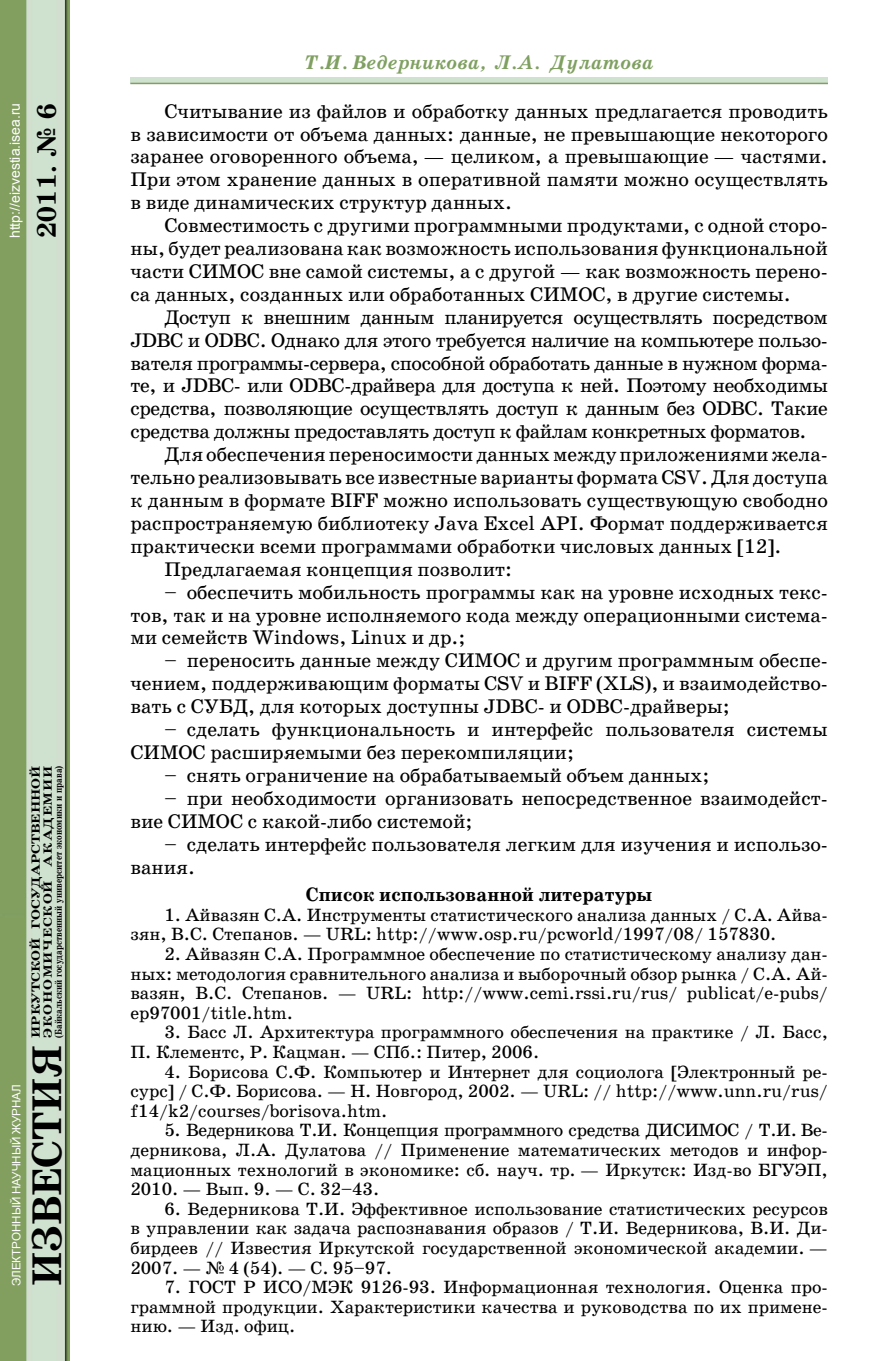
<style>
.page{position:relative;width:896px;height:1361px;background:#fff}
.page>*{position:absolute;margin:0;border:0;box-sizing:border-box;transform-origin:0 0}
.t1{font:700 42px "School Book C";color:#000}
.t2{font:700 27px "School Book C";color:#000}
.t3{font:20px/22.8px "School Book C";color:#000;text-align:justify}
.t4{font:italic 700 20px "School Book C";color:#80a061}
.t5{font:700 19.6px "School Book C";color:#000}
.t6{font:18px/19.6px "School Book C";color:#000;text-align:justify}
.t7{font:14px "Arial";color:#fff}
.t8{font:700 12px/12px "School Book C";color:#000;scale:1.25 1}
.t9{font:11.6px "Arial";color:#fff}
.t10{font:700 10px "School Book C";color:#000;scale:.85 1}
</style>
<div class="page">
<img style="left:0;top:0;width:70px;height:1361px">
<svg style="left:130px;top:77px;width:698px;height:6px;fill:#cfe1cf"></svg>
<hr style="left:130px;top:83px;width:698px;height:1px;background:#80a061">
<p class="t7" style="left:6px;top:238px;width:137px;rotate:-90deg">http://eizvestia.isea.ru</p>
<h2 class="t2" style="left:32px;top:238px;width:136px;rotate:-90deg">2011. № 6</h2>
<p class="t9" style="left:9px;top:1286px;width:203px;rotate:-90deg">ЭЛЕКТРОННЫЙ НАУЧНЫЙ ЖУРНАЛ</p>
<p class="t8" style="left:30px;top:1037px;width:219px;rotate:-90deg">ИРКУТСКОЙ ГОСУДАРСТВЕННОЙ<br>ЭКОНОМИЧЕСКОЙ АКАДЕМИИ</p>
<p class="t10" style="left:53px;top:1037px;width:322px;rotate:-90deg">(Байкальский государственный университет экономики и права)</p>
<h1 class="t1" style="left:23px;top:1286px;width:243px;rotate:-90deg">ИЗВЕСТИЯ</h1>
<p class="t4" style="left:305px;top:51px;width:351px">Т.И. Ведерникова, Л.А. Дулатова</p>
<p class="t3" style="left:130px;top:100px;width:699px;text-indent:34px">Считывание из файлов и обработку данных предлагается проводить в зависимости от объема данных: данные, не превышающие некоторого заранее оговоренного объема, — целиком, а превышающие — частями.<br>При этом хранение данных в оперативной памяти можно осуществлять в виде динамических структур данных.</p>
<p class="t3" style="left:130px;top:214px;width:699px;text-indent:34px">Совместимость с другими программными продуктами, с одной сторо&shy;ны, будет реализована как возможность использования функциональной части СИМОС вне самой системы, а с другой — как возможность перено&shy;са данных, созданных или обработанных СИМОС, в другие системы.</p>
<p class="t3" style="left:130px;top:306px;width:699px;text-indent:34px">Доступ к внешним данным планируется осуществлять посредством JDBC и ODBC. Однако для этого требуется наличие на компьютере пользо&shy;вателя программы-сервера, способной обработать данные в нужном форма&shy;те, и JDBC- или ODBC-драйвера для доступа к ней. Поэтому необходимы средства, позволяющие осуществлять доступ к данным без ODBC. Такие средства должны предоставлять доступ к файлам конкретных форматов.</p>
<p class="t3" style="left:164px;top:443px;width:665px">Для обеспечения переносимости данных между приложениями жела-</p>
<p class="t3" style="left:130px;top:466px;width:699px">тельно реализовывать все известные варианты формата CSV. Для доступа</p>
<p class="t3" style="left:130px;top:489px;width:699px">к данным в формате BIFF можно использовать существующую свободно</p>
<p class="t3" style="left:130px;top:512px;width:699px">распространяемую библиотеку Java Excel API. Формат поддерживается</p>
<p class="t3" style="left:130px;top:535px;width:652px">практически всеми программами обработки числовых данных [12].</p>
<p class="t3" style="left:164px;top:558px;width:349px">Предлагаемая концепция позволит:</p>
<p class="t3" style="left:130px;top:581px;width:699px;text-indent:34px">– обеспечить мобильность программы как на уровне исходных текс&shy;тов, так и на уровне исполняемого кода между операционными система&shy;ми семейств Windows, Linux и др.;</p>
<p class="t3" style="left:130px;top:649px;width:699px;text-indent:34px">– переносить данные между СИМОС и другим программным обеспе&shy;чением, поддерживающим форматы CSV и BIFF (XLS), и взаимодейство&shy;вать с СУБД, для которых доступны JDBC- и ODBC-драйверы;</p>
<p class="t3" style="left:130px;top:718px;width:699px;text-indent:34px">– сделать функциональность и интерфейс пользователя системы<br>СИМОС расширяемыми без перекомпиляции;</p>
<p class="t3" style="left:164px;top:764px;width:546px">– снять ограничение на обрабатываемый объем данных;</p>
<p class="t3" style="left:130px;top:787px;width:699px;text-indent:34px">– при необходимости организовать непосредственное взаимодейст&shy;вие СИМОС с какой-либо системой;</p>
<p class="t3" style="left:130px;top:832px;width:699px;text-indent:34px">– сделать интерфейс пользователя легким для изучения и использо&shy;вания.</p>
<p class="t5" style="left:306px;top:883px;width:348px">Список использованной литературы</p>
<p class="t6" style="left:130px;top:905px;width:699px;text-indent:34px">1. Айвазян С.А. Инструменты статистического анализа данных / С.А. Айва&shy;зян, В.С. Степанов. — URL: http://www.osp.ru/pcworld/1997/08/ 157830.</p>
<p class="t6" style="left:130px;top:944px;width:699px;text-indent:34px">2. Айвазян С.А. Программное обеспечение по статистическому анализу дан&shy;ных: методология сравнительного анализа и выборочный обзор рынка / С.А. Ай&shy;вазян, В.С. Степанов. — URL: http://www.cemi.rssi.ru/rus/ publicat/e-pubs/ ep97001/title.htm.</p>
<p class="t6" style="left:130px;top:1022px;width:699px;text-indent:34px">3. Басс Л. Архитектура программного обеспечения на практике / Л. Басс,<br>П. Клементс, Р. Кацман. — СПб.: Питер, 2006.</p>
<p class="t6" style="left:130px;top:1062px;width:699px;text-indent:34px">4. Борисова С.Ф. Компьютер и Интернет для социолога [Электронный ре&shy;сурс] / С.Ф. Борисова. — Н. Новгород, 2002. — URL: // http://www.unn.ru/rus/ f14/k2/courses/borisova.htm.</p>
<p class="t6" style="left:130px;top:1120px;width:699px;text-indent:34px">5. Ведерникова Т.И. Концепция программного средства ДИСИМОС / Т.И. Ве&shy;дерникова, Л.А. Дулатова // Применение математических методов и инфор&shy;мационных технологий в экономике: сб. науч. тр. — Иркутск: Изд-во БГУЭП, 2010. — Вып. 9. — С. 32–43.</p>
<p class="t6" style="left:130px;top:1199px;width:699px;text-indent:34px">6. Ведерникова Т.И. Эффективное использование статистических ресурсов в управлении как задача распознавания образов / Т.И. Ведерникова, В.И. Ди&shy;бирдеев // Известия Иркутской государственной экономической академии. — 2007. — № 4 (54). — С. 95–97.</p>
<p class="t6" style="left:130px;top:1277px;width:699px;text-indent:34px">7. ГОСТ Р ИСО/МЭК 9126-93. Информационная технология. Оценка про&shy;граммной продукции. Характеристики качества и руководства по их примене&shy;нию. — Изд. офиц.</p>
</div>
